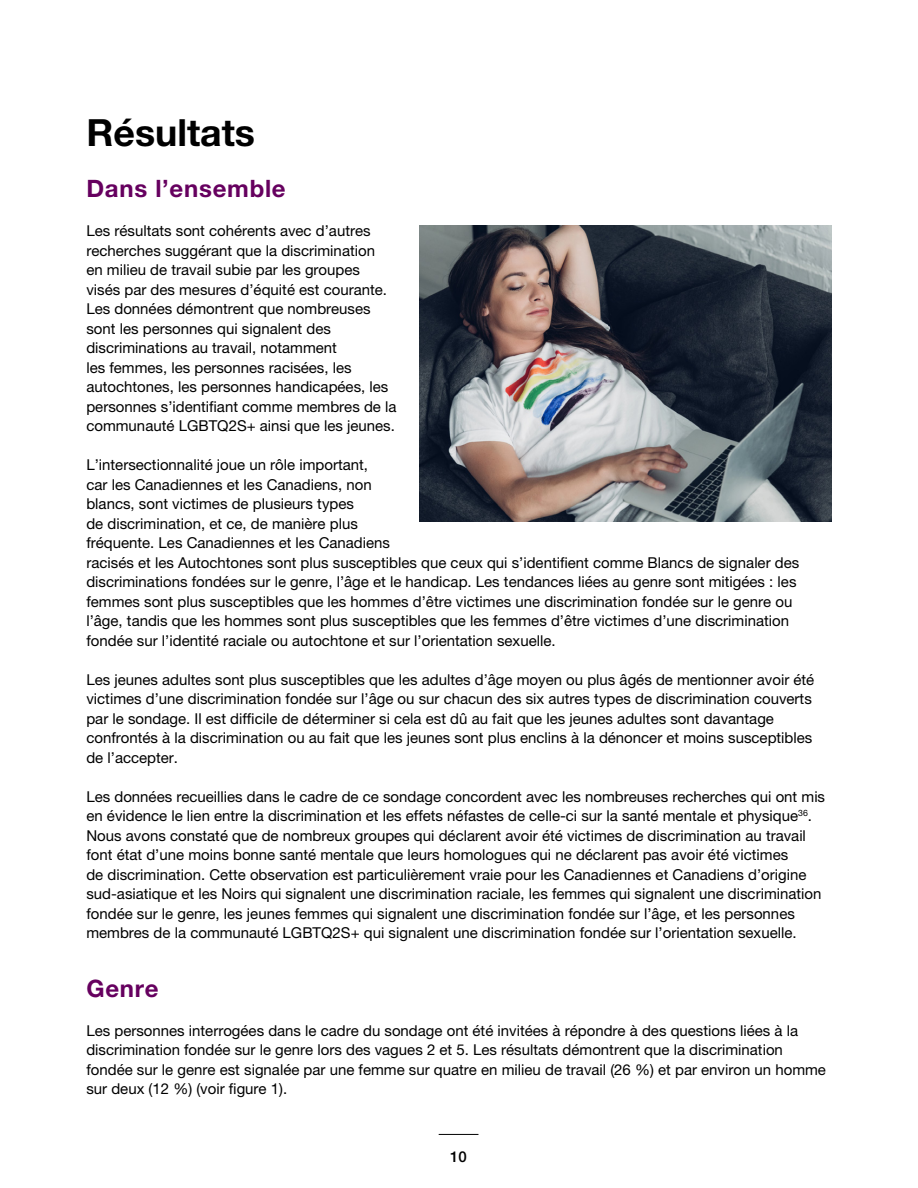
<style>
.page{position:relative;width:918px;height:1188px;background:#fff}
.page>*{position:absolute;margin:0;border:0;box-sizing:border-box;transform-origin:0 0}
.Header_1_-_Black{font:700 37.5px "Helvetica Neue LT Pro";color:#000}
.Heading_2_-_Deep_Fucshia{font:700 24px "Helvetica Neue LT Pro";letter-spacing:.03em;color:#66005f}
.Basic_Body_Paragraph_-_Black{font:15px/19.5px "Helvetica Neue LT Pro";color:#000}
.t1{font:500 15px "Helvetica Neue LT Pro";color:#000}
</style>
<div class="page">
<hr style="left:439px;top:1134px;width:39px;height:1px;background:#000">
<img style="left:419px;top:225px;width:413px;height:297px">
<p class="Header_1_-_Black" style="left:86px;top:109px;width:170px">Résultats</p>
<p class="Heading_2_-_Deep_Fucshia" style="left:86px;top:174px;width:201px">Dans l’ensemble</p>
<p class="Basic_Body_Paragraph_-_Black" style="left:86px;top:221px;width:312px">Les résultats sont cohérents avec d’autres recherches suggérant que la discrimination<br>en milieu de travail subie par les groupes visés par des mesures d’équité est courante.<br>Les données démontrent que nombreuses sont les personnes qui signalent des discriminations au travail, notamment<br>les femmes, les personnes racisées, les autochtones, les personnes handicapées, les personnes s’identifiant comme membres de la communauté LGBTQ2S+ ainsi que les jeunes.</p>
<p class="Basic_Body_Paragraph_-_Black" style="left:86px;top:455px;width:714px">L’intersectionnalité joue un rôle important,<br>car les Canadiennes et les Canadiens, non<br>blancs, sont victimes de plusieurs types<br>de discrimination, et ce, de manière plus<br>fréquente. Les Canadiennes et les Canadiens<br>racisés et les Autochtones sont plus susceptibles que ceux qui s’identifient comme Blancs de signaler des discriminations fondées sur le genre, l’âge et le handicap. Les tendances liées au genre sont mitigées : les femmes sont plus susceptibles que les hommes d’être victimes une discrimination fondée sur le genre ou l’âge, tandis que les hommes sont plus susceptibles que les femmes d’être victimes d’une discrimination fondée sur l’identité raciale ou autochtone et sur l’orientation sexuelle.</p>
<p class="Basic_Body_Paragraph_-_Black" style="left:86px;top:669px;width:729px">Les jeunes adultes sont plus susceptibles que les adultes d’âge moyen ou plus âgés de mentionner avoir été victimes d’une discrimination fondée sur l’âge ou sur chacun des six autres types de discrimination couverts par le sondage. Il est difficile de déterminer si cela est dû au fait que les jeunes adultes sont davantage confrontés à la discrimination ou au fait que les jeunes sont plus enclins à la dénoncer et moins susceptibles de l’accepter.</p>
<p class="Basic_Body_Paragraph_-_Black" style="left:86px;top:786px;width:740px">Les données recueillies dans le cadre de ce sondage concordent avec les nombreuses recherches qui ont mis en évidence le lien entre la discrimination et les effets néfastes de celle-ci sur la santé mentale et physique<sup>36</sup>.<br>Nous avons constaté que de nombreux groupes qui déclarent avoir été victimes de discrimination au travail font état d’une moins bonne santé mentale que leurs homologues qui ne déclarent pas avoir été victimes<br>de discrimination. Cette observation est particulièrement vraie pour les Canadiennes et Canadiens d’origine sud-asiatique et les Noirs qui signalent une discrimination raciale, les femmes qui signalent une discrimination fondée sur le genre, les jeunes femmes qui signalent une discrimination fondée sur l’âge, et les personnes membres de la communauté LGBTQ2S+ qui signalent une discrimination fondée sur l’orientation sexuelle.</p>
<p class="Heading_2_-_Deep_Fucshia" style="left:86px;top:973px;width:74px">Genre</p>
<p class="Basic_Body_Paragraph_-_Black" style="left:86px;top:1020px;width:741px">Les personnes interrogées dans le cadre du sondage ont été invitées à répondre à des questions liées à la discrimination fondée sur le genre lors des vagues 2 et 5. Les résultats démontrent que la discrimination fondée sur le genre est signalée par une femme sur quatre en milieu de travail (26 %) et par environ un homme sur deux (12 %) (voir figure 1).</p>
<p class="t1" style="left:450px;top:1147px;width:18px">10</p>
</div>
